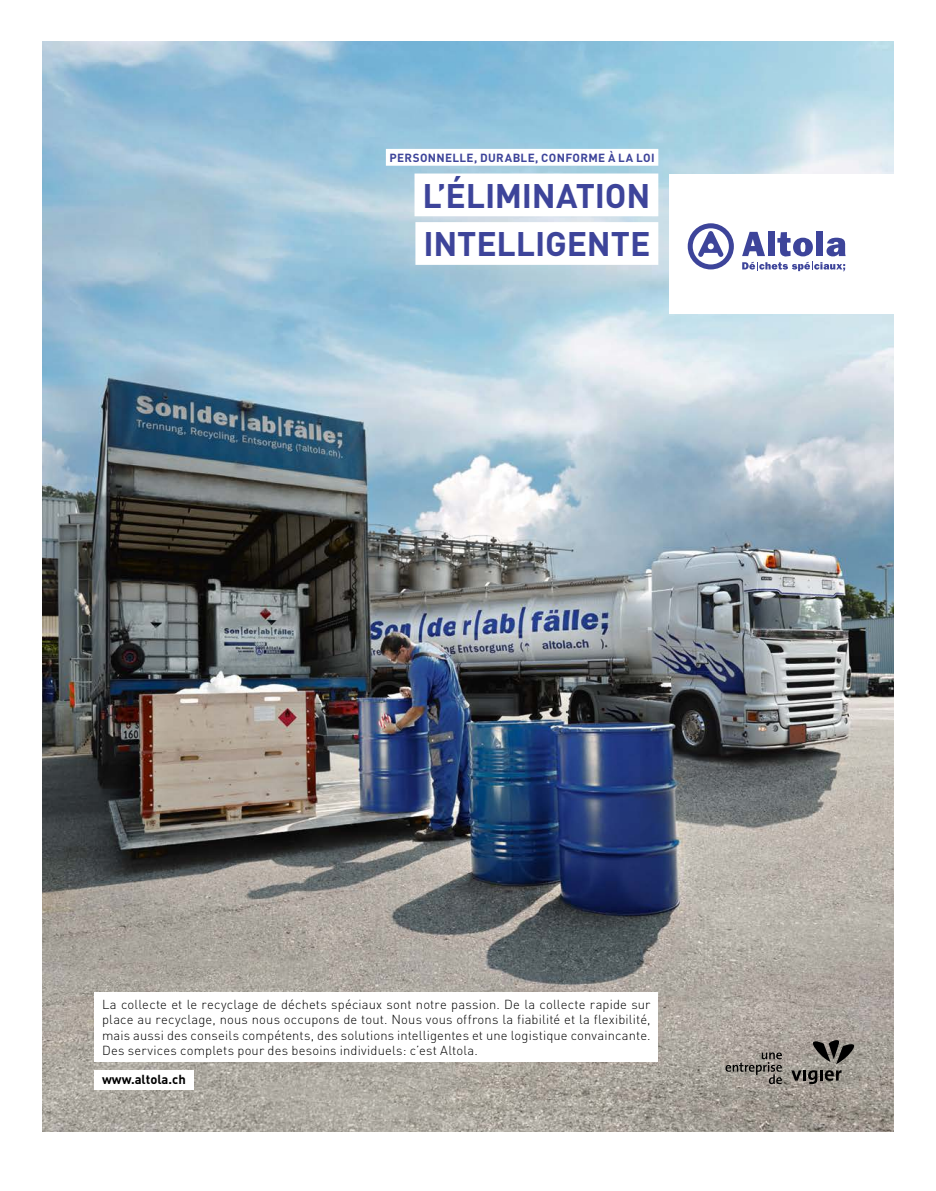
<style>
.page{position:relative;width:936px;height:1191px;background:#fff}
.page>*{position:absolute;margin:0;border:0;box-sizing:border-box;transform-origin:0 0}
.t1{font:700 33.75px/48.6px "DIN Pro";letter-spacing:-.005em;color:#3d449a}
.t2{font:300 12.9px/15.6px "DIN Pro";letter-spacing:.015em;color:#000;text-align:justify}
.t3{font:700 12.9px "DIN Pro";color:#000}
.t4{font:700 11.7px "DIN Pro";letter-spacing:.03em;color:#3d449a}
</style>
<div class="page">
<img style="left:43px;top:41px;width:850px;height:1091px">
<div style="left:94px;top:992px;width:564px;height:70px;background:#fff"></div>
<div style="left:94px;top:1070px;width:99px;height:19px;background:#fff"></div>
<div style="left:414px;top:173px;width:244px;height:43px;background:#fff"></div>
<div style="left:415px;top:222px;width:243px;height:43px;background:#fff"></div>
<div style="left:386px;top:149px;width:272px;height:17px;background:#fff"></div>
<div style="left:669px;top:173px;width:224px;height:140px;background:#fff"></div>
<svg style="left:791px;top:1070px;width:50px;height:14px"></svg>
<svg style="left:812px;top:1040px;width:42px;height:24px"></svg>
<svg style="left:725px;top:1052px;width:56px;height:32px;background:#8d8781"></svg>
<svg style="left:687px;top:223px;width:46px;height:46px"></svg>
<svg style="left:742px;top:232px;width:103px;height:39px"></svg>
<p class="t4" style="left:389px;top:148px;width:266px">PERSONNELLE, DURABLE, CONFORME À LA LOI</p>
<h1 class="t1" style="left:422px;top:167px;width:229px">L’ÉLIMINATION<br>INTELLIGENTE</h1>
<p class="t2" style="left:102px;top:995px;width:550px">La collecte et le recyclage de déchets spéciaux sont notre passion. De la collecte rapide sur place au recyclage, nous nous occupons de tout. Nous vous offrons la fiabilité et la flexibilité, mais aussi des conseils compétents, des solutions intelligentes et une logistique convaincante.<br>Des services complets pour des besoins individuels: c’est Altola.</p>
<p class="t3" style="left:102px;top:1068px;width:85px">www.altola.ch</p>
</div>
